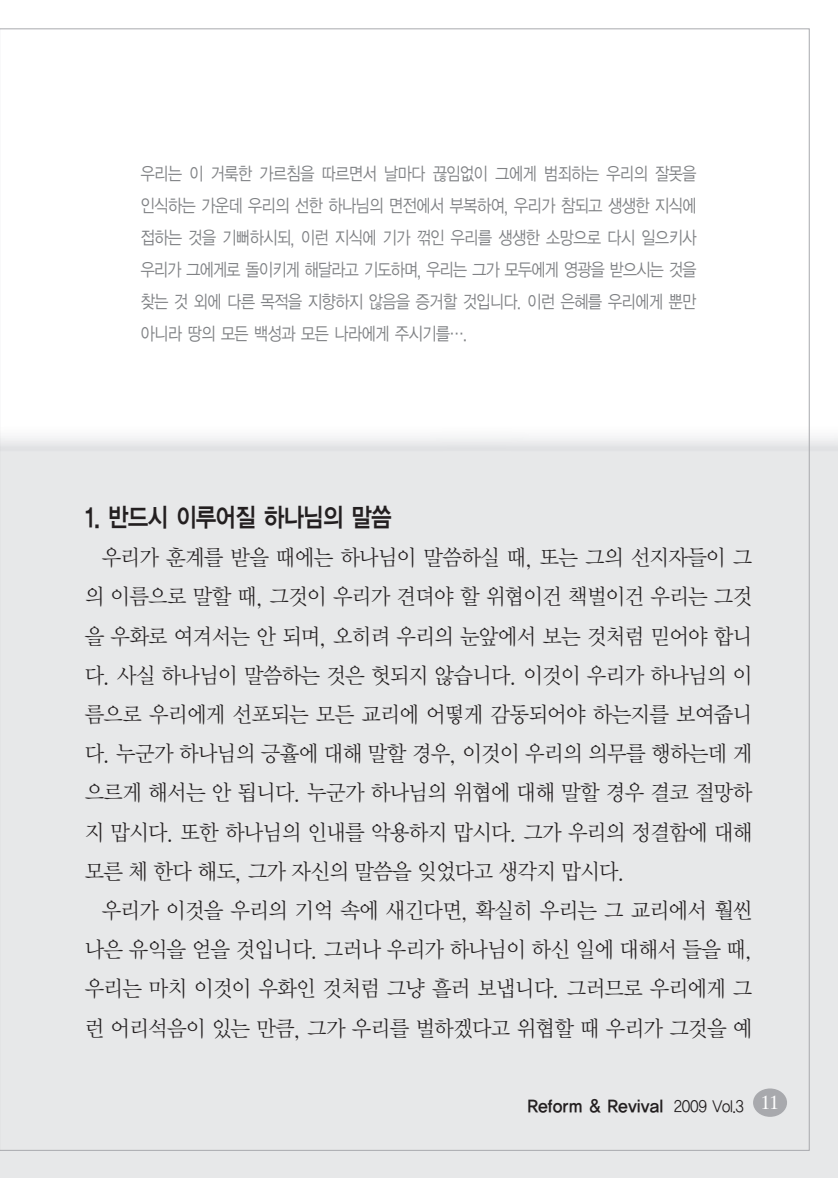
<style>
.page{position:relative;width:838px;height:1178px;background:#fff}
.page>*{position:absolute;margin:0;border:0;box-sizing:border-box;transform-origin:0 0}
.t1{font:26px "YGO14";letter-spacing:-.105em;color:#231f20;scale:.85 1}
.t2{font:22px/39.2px "Y Mj O12";letter-spacing:-.095em;color:#231f20;text-align:justify;scale:.95 1}
.t3{font:18px/32px "YGO12";letter-spacing:-.105em;color:#808285;text-align:justify;scale:.85 1}
.t4{font:17px "YGO14";letter-spacing:-.085em;color:#231f20;scale:.95 1}
.s1{font-family:"YGO12";font-size:16px}
</style>
<div class="page">
<div style="left:753px;top:1088px;width:34px;height:29px;background:#a8a9ad;border-radius:50%"></div>
<p class="t3" style="left:140px;top:158px;width:657px">우리는 이 거룩한 가르침을 따르면서 날마다 끊임없이 그에게 범죄하는 우리의 잘못을 인식하는 가운데 우리의 선한 하나님의 면전에서 부복하여, 우리가 참되고 생생한 지식에 접하는 것을 기뻐하시되, 이런 지식에 기가 꺾인 우리를 생생한 소망으로 다시 일으키사 우리가 그에게로 돌이키게 해달라고 기도하며, 우리는 그가 모두에게 영광을 받으시는 것을 찾는 것 외에 다른 목적을 지향하지 않음을 증거할 것입니다. 이런 은혜를 우리에게 뿐만 아니라 땅의 모든 백성과 모든 나라에게 주시기를….</p>
<p class="t1" style="left:84px;top:505px;width:364px">1. 반드시 이루어질 하나님의 말씀</p>
<p class="t2" style="left:84px;top:539px;width:706px;text-indent:17px">우리가 훈계를 받을 때에는 하나님이 말씀하실 때, 또는 그의 선지자들이 그 의 이름으로 말할 때, 그것이 우리가 견뎌야 할 위협이건 책벌이건 우리는 그것 을 우화로 여겨서는 안 되며, 오히려 우리의 눈앞에서 보는 것처럼 믿어야 합니 다. 사실 하나님이 말씀하는 것은 헛되지 않습니다. 이것이 우리가 하나님의 이 름으로 우리에게 선포되는 모든 교리에 어떻게 감동되어야 하는지를 보여줍니 다. 누군가 하나님의 긍휼에 대해 말할 경우, 이것이 우리의 의무를 행하는데 게 으르게 해서는 안 됩니다. 누군가 하나님의 위협에 대해 말할 경우 결코 절망하 지 맙시다. 또한 하나님의 인내를 악용하지 맙시다. 그가 우리의 정결함에 대해 모른 체 한다 해도, 그가 자신의 말씀을 잊었다고 생각지 맙시다.</p>
<p class="t2" style="left:84px;top:892px;width:706px;text-indent:17px">우리가 이것을 우리의 기억 속에 새긴다면, 확실히 우리는 그 교리에서 훨씬 나은 유익을 얻을 것입니다. 그러나 우리가 하나님이 하신 일에 대해서 들을 때, 우리는 마치 이것이 우화인 것처럼 그냥 흘러 보냅니다. 그러므로 우리에게 그 런 어리석음이 있는 만큼, 그가 우리를 벌하겠다고 위협할 때 우리가 그것을 예</p>
<p class="t4" style="left:527px;top:1098px;width:231px">Reform &amp; Revival <span class="s1">2009 Vol.3</span></p>
</div>
